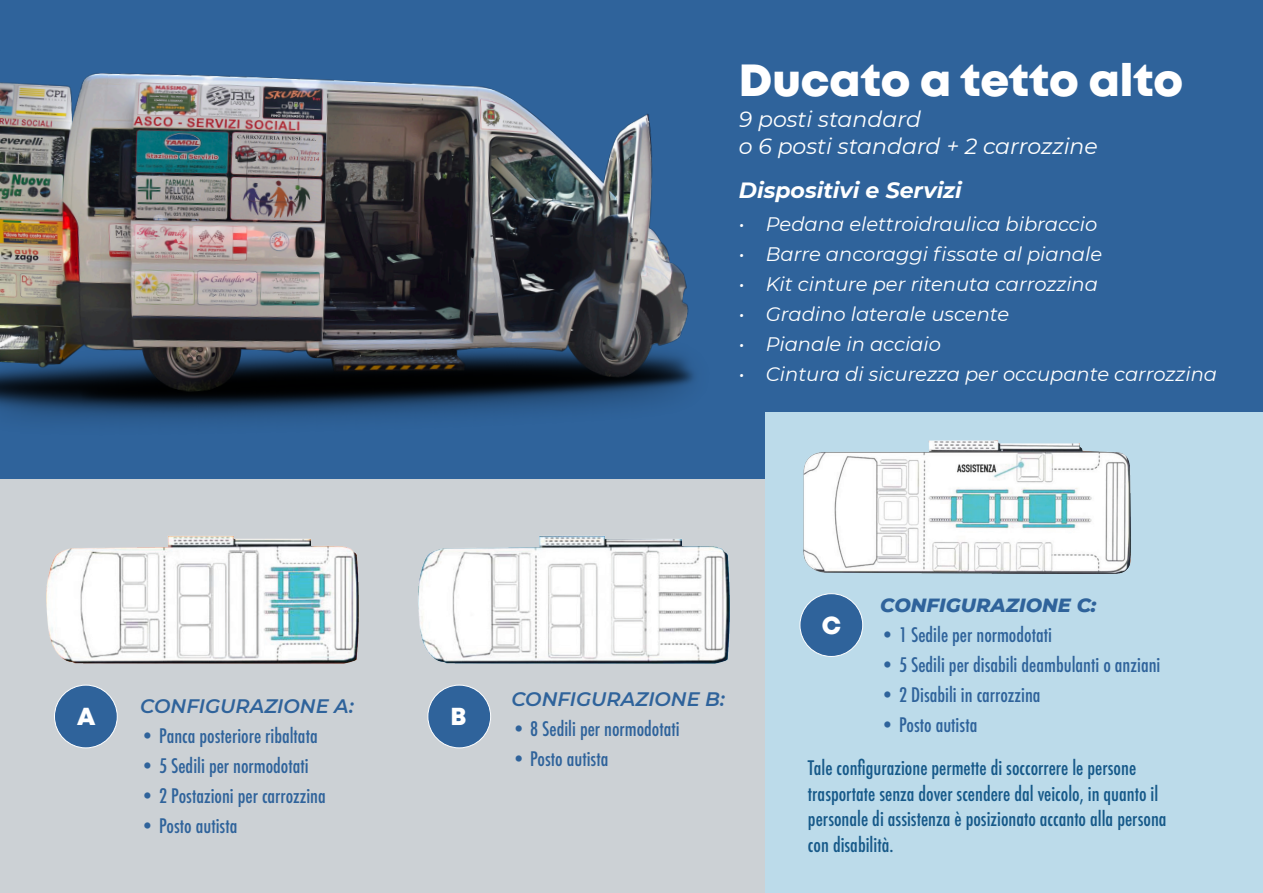
<style>
.page{position:relative;width:1263px;height:893px;background:#fff}
.page>*{position:absolute;margin:0;border:0;box-sizing:border-box;transform-origin:0 0}
.t1{font:45px "Mont Heavy DEMO";color:#fff}
.t2{font:24.6px "Mont Heavy DEMO";color:#fff}
.t3{font:italic 22.05px/26.4px "Montserrat";color:#fff}
.t4{font:italic 700 22.05px "Montserrat";color:#fff}
.t5{font:500 condensed 19.5px "Futura";color:#2f639b}
.t6{font:italic 19.5px "Montserrat";color:#fff}
.t7{font:500 condensed 19.5px/25.5px "Futura";color:#165989}
.t8{font:italic 600 19.5px "Montserrat";color:#2f639b}
.t9{font:italic 800 19.5px "Montserrat";color:#2f639b}
</style>
<div class="page">
<div style="left:0;top:7px;width:1262px;height:885px;background:#ccd1d5"></div>
<div style="left:0;top:0;width:1263px;height:478px;background:#2f639b"></div>
<div style="left:765px;top:412px;width:498px;height:481px;background:#bcdbea"></div>
<img style="left:0;top:73px;width:695px;height:348px">
<img style="left:46px;top:536px;width:313px;height:153px">
<div style="left:54px;top:685px;width:63px;height:63px;background:#2f639b;border-radius:50%"></div>
<div style="left:54px;top:685px;width:64px;height:63px;border:1px solid #fff;border-radius:50%"></div>
<img style="left:418px;top:536px;width:312px;height:153px">
<div style="left:428px;top:685px;width:63px;height:63px;background:#2f639b;border-radius:50%"></div>
<div style="left:427px;top:685px;width:64px;height:63px;border:1px solid #fff;border-radius:50%"></div>
<img style="left:803px;top:440px;width:328px;height:134px">
<div style="left:800px;top:594px;width:63px;height:62px;background:#2f639b;border-radius:50%"></div>
<div style="left:799px;top:593px;width:64px;height:64px;border:1px solid #fff;border-radius:50%"></div>
<p class="t2" style="left:77px;top:702px;width:20px">A</p>
<p class="t8" style="left:140px;top:694px;width:215px">CONFIGURAZIONE A:</p>
<p class="t5" style="left:140px;top:724px;width:179px">• Panca posteriore ribaltata</p>
<p class="t5" style="left:140px;top:754px;width:170px">• 5 Sedili per normodotati</p>
<p class="t5" style="left:140px;top:784px;width:187px">• 2 Postazioni per carrozzina</p>
<p class="t5" style="left:140px;top:814px;width:99px">• Posto autista</p>
<h1 class="t1" style="left:739px;top:55px;width:446px">Ducato a tetto alto</h1>
<p class="t3" style="left:739px;top:106px;width:360px">9 posti standard<br>o 6 posti standard + 2 carrozzine</p>
<p class="t4" style="left:739px;top:176px;width:224px">Dispositivi e Servizi</p>
<p class="t6" style="left:739px;top:212px;width:360px">• Pedana elettroidraulica bibraccio</p>
<p class="t6" style="left:739px;top:242px;width:365px">• Barre ancoraggi fissate al pianale</p>
<p class="t6" style="left:739px;top:272px;width:361px">• Kit cinture per ritenuta carrozzina</p>
<p class="t6" style="left:739px;top:302px;width:272px">• Gradino laterale uscente</p>
<p class="t6" style="left:739px;top:332px;width:204px">• Pianale in acciaio</p>
<p class="t6" style="left:739px;top:362px;width:480px">• Cintura di sicurezza per occupante carrozzina</p>
<p class="t2" style="left:450px;top:702px;width:18px">B</p>
<p class="t8" style="left:511px;top:687px;width:215px">CONFIGURAZIONE B:</p>
<p class="t5" style="left:511px;top:717px;width:170px">• 8 Sedili per normodotati</p>
<p class="t5" style="left:511px;top:747px;width:99px">• Posto autista</p>
<p class="t9" style="left:880px;top:593px;width:218px">CONFIGURAZIONE C:</p>
<p class="t5" style="left:880px;top:623px;width:173px">• 1 Sedile per normodotati</p>
<p class="t5" style="left:880px;top:653px;width:282px">• 5 Sedili per disabili deambulanti o anziani</p>
<p class="t5" style="left:880px;top:683px;width:162px">• 2 Disabili in carrozzina</p>
<p class="t5" style="left:880px;top:713px;width:99px">• Posto autista</p>
<p class="t7" style="left:808px;top:755px;width:360px">Tale configurazione permette di soccorrere le persone trasportate senza dover scendere dal veicolo, in quanto il personale di assistenza è posizionato accanto alla persona con disabilità.</p>
<p class="t2" style="left:822px;top:611px;width:21px">C</p>
</div>
